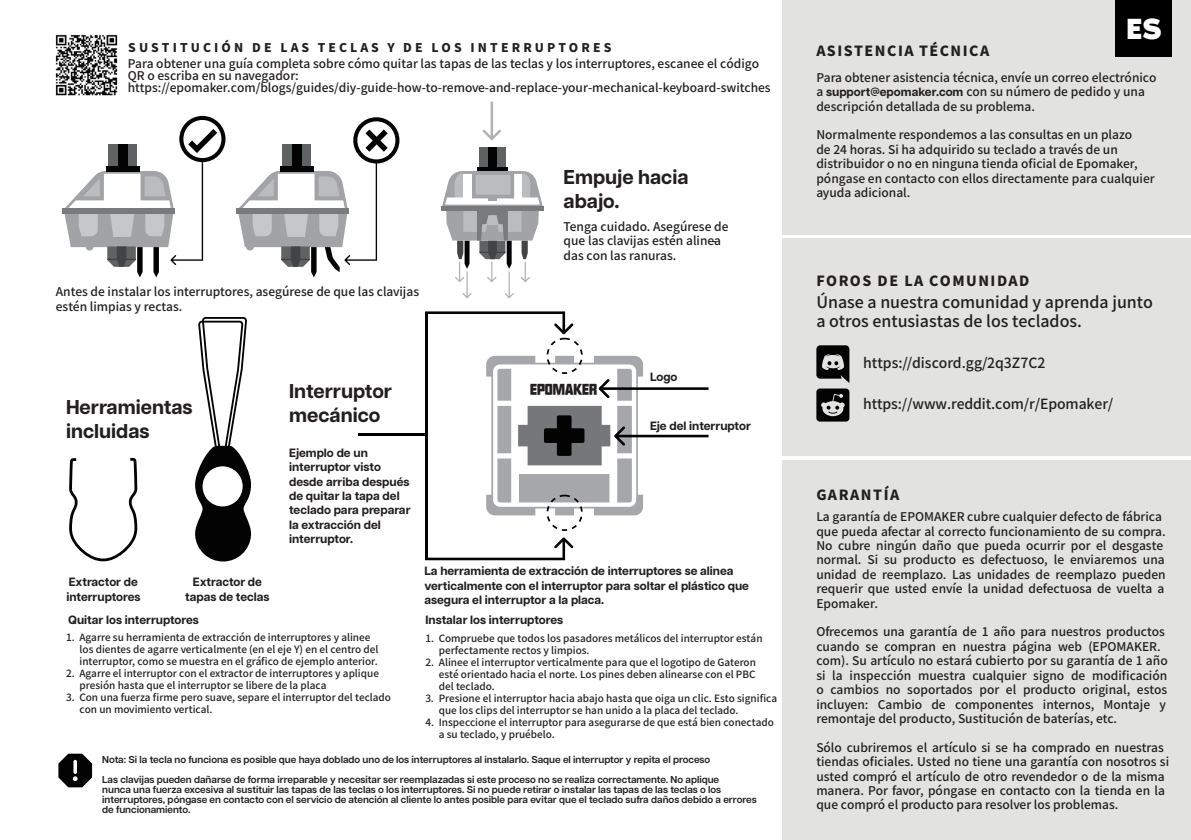
<style>
.page{position:relative;width:1191px;height:840px;background:#fff}
.page>*{position:absolute;margin:0;border:0;box-sizing:border-box;transform-origin:0 0}
.t1{font:700 30px "Noir Pro";color:#fff}
.t2{font:700 20px/24px "Articulat CF";color:#231f20}
.t3{font:500 16px/19.2px "Source Han Sans SC";color:#231f20}
.t4{font:14.2px "HY Li Liang Hei J";color:#231f20}
.t5{font:500 14px "Source Han Sans SC";letter-spacing:-.01em;color:#231f20}
.t6{font:800 14px "Source Han Sans SC";letter-spacing:.11em;color:#231f20}
.t7{font:500 12px/14.4px "Source Han Sans SC";color:#231f20}
.t8{font:700 12px/14.4px "Articulat CF";color:#231f20}
.t9{font:800 12px "Source Han Sans SC";letter-spacing:.26em;color:#231f20}
.t10{font:500 10px/12px "Source Han Sans SC";color:#231f20}
.t11{font:600 10px/10px "Articulat CF";color:#231f20}
.s1{font-family:"Articulat CF";font-weight:700}
</style>
<div class="page">
<div style="left:782px;top:0;width:409px;height:234px;background:#e2e2e1"></div>
<div style="left:782px;top:459px;width:409px;height:379px;background:#e2e2e1"></div>
<div style="left:782px;top:238px;width:408px;height:217px;background:#e2e2e1"></div>
<div style="left:1114px;top:0;width:57px;height:57px;background:#000"></div>
<svg style="left:816px;top:345px;width:33px;height:76px"></svg>
<svg style="left:69px;top:457px;width:68px;height:104px"></svg>
<svg style="left:195px;top:317px;width:56px;height:244px"></svg>
<svg style="left:486px;top:355px;width:222px;height:160px"></svg>
<svg style="left:425px;top:537px;width:148px;height:23px"></svg>
<svg style="left:425px;top:311px;width:148px;height:23px"></svg>
<hr style="left:425px;top:312px;width:2px;height:246px;background:#030303">
<div style="left:546px;top:494px;width:37px;height:36px;border:2px dashed #030303;border-radius:50%"></div>
<div style="left:546px;top:337px;width:37px;height:37px;border:2px dashed #030303;border-radius:50%"></div>
<hr style="left:358px;top:433px;width:68px;height:3px;background:#000">
<img style="left:55px;top:34px;width:63px;height:62px">
<svg style="left:58px;top:753px;width:34px;height:33px"></svg>
<svg style="left:62px;top:116px;width:163px;height:162px"></svg>
<svg style="left:236px;top:117px;width:163px;height:161px"></svg>
<div style="left:479px;top:147px;width:26px;height:25px;background:#5f6263"></div>
<div style="left:488px;top:147px;width:9px;height:25px;background:#030303"></div>
<div style="left:477px;top:167px;width:31px;height:5px;background:#030303"></div>
<svg style="left:482px;top:102px;width:19px;height:38px"></svg>
<svg style="left:442px;top:171px;width:101px;height:127px"></svg>
<div style="left:441px;top:206px;width:103px;height:5px;background:#797a7e"></div>
<h1 class="t1" style="left:1126px;top:4px;width:37px">ES</h1>
<p class="t9" style="left:128px;top:41px;width:485px">SUSTITUCIÓN DE LAS TECLAS Y DE LOS INTERRUPTORES</p>
<p class="t6" style="left:816px;top:43px;width:174px">ASISTENCIA TÉCNICA</p>
<p class="t7" style="left:816px;top:70px;width:341px">Para obtener asistencia técnica, envíe un correo electrónico a <span class="s1">support@epomaker.com</span> con su número de pedido y una descripción detallada de su problema.</p>
<p class="t7" style="left:816px;top:128px;width:340px">Normalmente respondemos a las consultas en un plazo<br>de 24 horas. Si ha adquirido su teclado a través de un distribuidor o no en ninguna tienda oficial de Epomaker, póngase en contacto con ellos directamente para cualquier ayuda adicional.</p>
<p class="t7" style="left:128px;top:58px;width:644px;line-height:12px">Para obtener una guía completa sobre cómo quitar las tapas de las teclas y los interruptores, escanee el código<br>QR o escriba en su navegador: https://epomaker.com/blogs/guides/diy-guide-how-to-remove-and-replace-your-mechanical-keyboard-switches</p>
<h2 class="t2" style="left:563px;top:165px;width:126px">Empuje hacia abajo.</h2>
<p class="t7" style="left:56px;top:285px;width:365px">Antes de instalar los interruptores, asegúrese de que las clavijas estén limpias y rectas.</p>
<h2 class="t2" style="left:66px;top:394px;width:128px">Herramientas incluidas</h2>
<h2 class="t2" style="left:289px;top:378px;width:104px">Interruptor mecánico</h2>
<p class="t8" style="left:289px;top:444px;width:123px">Ejemplo de un interruptor visto desde arriba después de quitar la tapa del teclado para preparar la extracción del interruptor.</p>
<p class="t7" style="left:563px;top:219px;width:166px">Tenga cuidado. Asegúrese de que las clavijas estén alinea&shy;das con las ranuras.</p>
<p class="t4" style="left:530px;top:380px;width:69px">EPOMAKER</p>
<p class="t8" style="left:650px;top:369px;width:29px">Logo</p>
<p class="t8" style="left:650px;top:418px;width:102px">Eje del interruptor</p>
<p class="t8" style="left:66px;top:574px;width:76px">Extractor de interruptores</p>
<p class="t8" style="left:185px;top:574px;width:86px;text-align:center">Extractor de tapas de teclas</p>
<p class="t8" style="left:68px;top:611px;width:132px">Quitar los interruptores</p>
<p class="t10" style="left:80px;top:631px;width:300px;text-indent:-13px">1. Agarre su herramienta de extracción de interruptores y alinee los dientes de agarre verticalmente (en el eje Y) en el centro del interruptor, como se muestra en el gráfico de ejemplo anterior.</p>
<p class="t10" style="left:80px;top:667px;width:301px;text-indent:-13px">2. Agarre el interruptor con el extractor de interruptores y aplique presión hasta que el interruptor se libere de la placa</p>
<p class="t10" style="left:80px;top:691px;width:313px;text-indent:-13px">3. Con una fuerza firme pero suave, separe el interruptor del teclado con un movimiento vertical.</p>
<p class="t8" style="left:424px;top:563px;width:326px">La herramienta de extracción de interruptores se alinea verticalmente con el interruptor para soltar el plástico que asegura el interruptor a la placa.</p>
<p class="t8" style="left:425px;top:612px;width:139px">Instalar los interruptores</p>
<p class="t10" style="left:439px;top:632px;width:325px;text-indent:-13px">1. Compruebe que todos los pasadores metálicos del interruptor están perfectamente rectos y limpios.</p>
<p class="t10" style="left:439px;top:656px;width:319px;text-align:justify;text-indent:-13px">2. Alinee el interruptor verticalmente para que el logotipo de Gateron esté orientado hacia el norte. Los pines deben alinearse con el PBC del teclado.</p>
<p class="t10" style="left:439px;top:692px;width:340px;text-indent:-13px">3. Presione el interruptor hacia abajo hasta que oiga un clic. Esto significa que los clips del interruptor se han unido a la placa del teclado.</p>
<p class="t10" style="left:439px;top:716px;width:336px;text-indent:-13px">4. Inspeccione el interruptor para asegurarse de que está bien conectado a su teclado, y pruébelo.</p>
<p class="t11" style="left:102px;top:748px;width:618px;line-height:20px">Nota: Si la tecla no funciona es posible que haya doblado uno de los interruptores al instalarlo. Saque el interruptor y repita el proceso<br>Las clavijas pueden dañarse de forma irreparable y necesitar ser reemplazadas si este proceso no se realiza correctamente. No aplique</p>
<p class="t11" style="left:102px;top:783px;width:656px">nunca una fuerza excesiva al sustituir las tapas de las teclas o los interruptores. Si no puede retirar o instalar las tapas de las teclas o los interruptores, póngase en contacto con el servicio de atención al cliente lo antes posible para evitar que el teclado sufra daños debido a errores de funcionamiento.</p>
<p class="t6" style="left:816px;top:272px;width:214px">FOROS DE LA COMUNIDAD</p>
<h3 class="t3" style="left:816px;top:292px;width:338px">Únase a nuestra comunidad y aprenda junto a otros entusiastas de los teclados.</h3>
<p class="t5" style="left:863px;top:354px;width:184px">https://discord.gg/2q3Z7C2</p>
<p class="t5" style="left:863px;top:395px;width:252px">https://www.reddit.com/r/Epomaker/</p>
<p class="t6" style="left:816px;top:486px;width:84px">GARANTÍA</p>
<p class="t7" style="left:816px;top:509px;width:351px">La garantía de EPOMAKER cubre cualquier defecto de fábrica que pueda afectar al correcto funcionamiento de su compra.<br>No cubre ningún daño que pueda ocurrir por el desgaste normal. Si su producto es defectuoso, le enviaremos una unidad de reemplazo. Las unidades de reemplazo pueden requerir que usted envíe la unidad defectuosa de vuelta a Epomaker.</p>
<p class="t7" style="left:816px;top:624px;width:353px">Ofrecemos una garantía de 1 año para nuestros productos cuando se compran en nuestra página web (EPOMAKER. com). Su artículo no estará cubierto por su garantía de 1 año si la inspección muestra cualquier signo de modificación o cambios no soportados por el producto original, estos incluyen: Cambio de componentes internos, Montaje y remontaje del producto, Sustitución de baterías, etc.</p>
<p class="t7" style="left:816px;top:740px;width:354px">Sólo cubriremos el artículo si se ha comprado en nuestras tiendas oficiales. Usted no tiene una garantía con nosotros si usted compró el artículo de otro revendedor o de la misma manera. Por favor, póngase en contacto con la tienda en la que compró el producto para resolver los problemas.</p>
</div>
